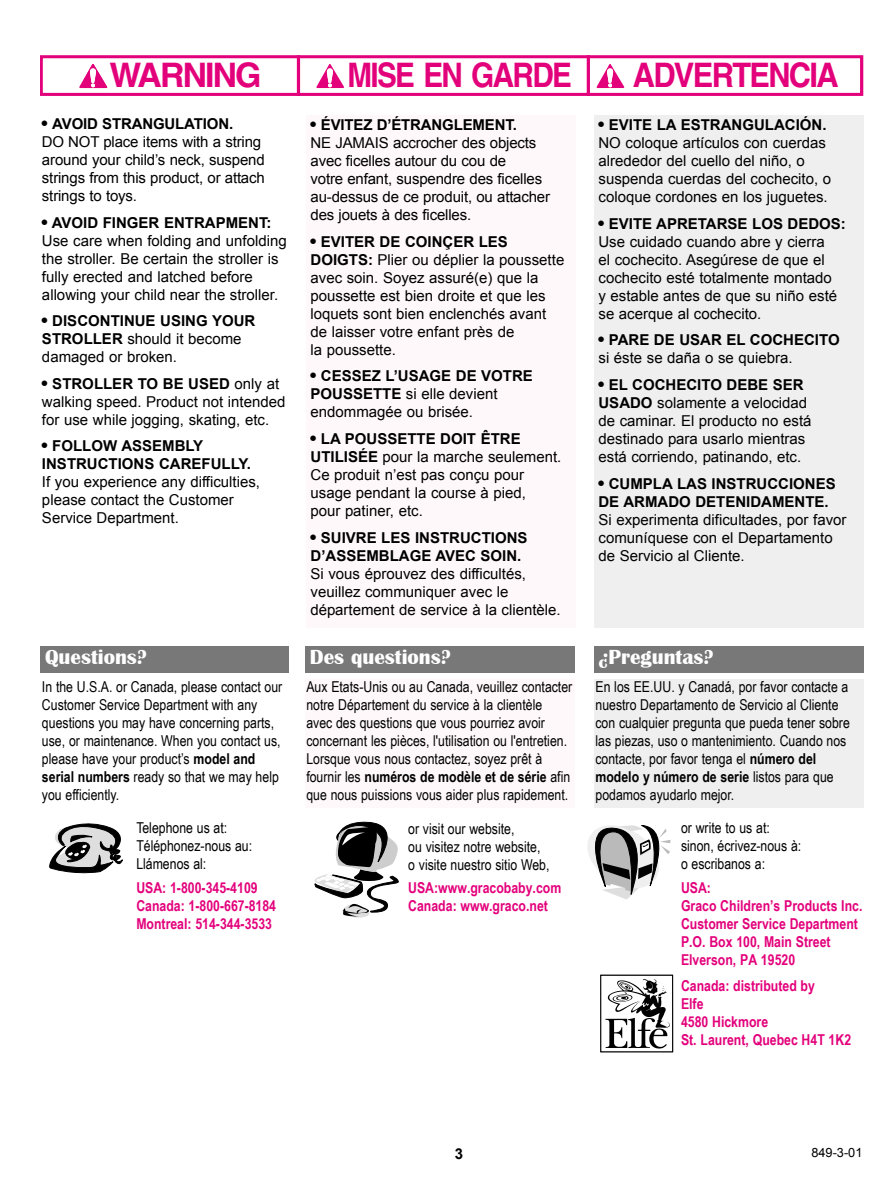
<style>
.page{position:relative;width:891px;height:1188px;background:#fff}
.page>*{position:absolute;margin:0;border:0;box-sizing:border-box;transform-origin:0 0}
.t1{font:700 33.75px "Switzerland";letter-spacing:-.055em;color:#e3007b;scale:.88 1}
.t2{font:700 33.75px "Switzerland";letter-spacing:-.055em;color:#e3007b;scale:.91 1}
.t3{font:700 33.75px "Switzerland";letter-spacing:-.055em;color:#e3007b}
.t4{font:700 21px "Britannic";color:#fff}
.t5{font:15px/18px "Arial";color:#000}
.t6{font:15px/18px "Arial Narrow";color:#000}
.t7{font:700 15px/18px "Arial Narrow";color:#e3007b}
.t8{font:700 15px/18px "Arial";color:#000}
.t9{font:12.75px "Arial";color:#000}
.s1{font-weight:700}
</style>
<div class="page">
<div style="left:41px;top:55px;width:822px;height:40px;border:3px solid #e3007b"></div>
<hr style="left:297px;top:55px;width:3px;height:40px;background:#e3007b">
<hr style="left:587px;top:55px;width:3px;height:40px;background:#e3007b">
<svg style="left:79px;top:64px;width:28px;height:24px"></svg>
<svg style="left:316px;top:64px;width:28px;height:24px"></svg>
<svg style="left:596px;top:64px;width:28px;height:24px"></svg>
<svg style="left:49px;top:823px;width:74px;height:51px"></svg>
<svg style="left:314px;top:821px;width:85px;height:97px"></svg>
<svg style="left:587px;top:825px;width:84px;height:75px"></svg>
<div style="left:305px;top:679px;width:270px;height:129px;background:#fef8fa"></div>
<div style="left:594px;top:679px;width:270px;height:129px;background:#efefef"></div>
<div style="left:40px;top:646px;width:249px;height:27px;background:#787878"></div>
<div style="left:305px;top:646px;width:270px;height:27px;background:#787878"></div>
<div style="left:594px;top:646px;width:270px;height:27px;background:#787878"></div>
<svg style="left:601px;top:975px;width:72px;height:77px"></svg>
<div style="left:306px;top:115px;width:270px;height:513px;background:#fef8fa"></div>
<div style="left:594px;top:115px;width:270px;height:513px;background:#efefef"></div>
<h1 class="t3" style="left:110px;top:56px;width:154px">WARNING</h1>
<h1 class="t1" style="left:347px;top:56px;width:257px">MISE EN GARDE</h1>
<h1 class="t2" style="left:633px;top:56px;width:228px">ADVERTENCIA</h1>
<p class="t8" style="left:52px;top:115px;width:182px">AVOID STRANGULATION.</p>
<p class="t5" style="left:42px;top:133px;width:224px">DO NOT place items with a string around your child’s neck, suspend strings from this product, or attach strings to toys.</p>
<p class="t8" style="left:52px;top:213px;width:221px">AVOID FINGER ENTRAPMENT:</p>
<p class="t5" style="left:42px;top:231px;width:246px">Use care when folding and unfolding the stroller. Be certain the stroller is fully erected and latched before allowing your child near the stroller.</p>
<p class="t5" style="left:42px;top:312px;width:215px;text-indent:10px"><span class="s1">DISCONTINUE USING YOUR<br>STROLLER</span> should it become damaged or broken.</p>
<p class="t5" style="left:42px;top:375px;width:245px;text-indent:10px"><span class="s1">STROLLER TO BE USED</span> only at walking speed. Product not intended for use while jogging, skating, etc.</p>
<p class="t8" style="left:42px;top:437px;width:211px;text-indent:10px">FOLLOW ASSEMBLY<br>INSTRUCTIONS CAREFULLY.</p>
<p class="t5" style="left:42px;top:473px;width:220px">If you experience any difficulties, please contact the Customer<br>Service Department.</p>
<p class="t8" style="left:321px;top:116px;width:198px">ÉVITEZ D’ÉTRANGLEMENT.</p>
<p class="t5" style="left:311px;top:134px;width:241px">NE JAMAIS accrocher des objects avec ficelles autour du cou de<br>votre enfant, suspendre des ficelles au-dessus de ce produit, ou attacher des jouets à des ficelles.</p>
<p class="t5" style="left:311px;top:233px;width:255px;text-indent:10px"><span class="s1">EVITER DE COINÇER LES<br>DOIGTS:</span> Plier ou déplier la poussette avec soin. Soyez assuré(e) que la poussette est bien droite et que les loquets sont bien enclenchés avant de laisser votre enfant près de<br>la poussette.</p>
<p class="t5" style="left:311px;top:367px;width:224px;text-indent:10px"><span class="s1">CESSEZ L’USAGE DE VOTRE<br>POUSSETTE</span> si elle devient endommagée ou brisée.</p>
<p class="t5" style="left:311px;top:430px;width:252px;text-indent:10px"><span class="s1">LA POUSSETTE DOIT ÊTRE<br>UTILISÉE</span> pour la marche seulement.<br>Ce produit n’est pas conçu pour usage pendant la course à pied,<br>pour patiner, etc.</p>
<p class="t8" style="left:311px;top:529px;width:219px;text-indent:10px">SUIVRE LES INSTRUCTIONS<br>D’ASSEMBLAGE AVEC SOIN.</p>
<p class="t5" style="left:311px;top:565px;width:252px">Si vous éprouvez des difficultés, veuillez communiquer avec le département de service à la clientèle.</p>
<p class="t8" style="left:609px;top:116px;width:219px">EVITE LA ESTRANGULACIÓN.</p>
<p class="t5" style="left:598px;top:134px;width:234px">NO coloque artículos con cuerdas alrededor del cuello del niño, o suspenda cuerdas del cochecito, o coloque cordones en los juguetes.</p>
<p class="t8" style="left:609px;top:215px;width:239px">EVITE APRETARSE LOS DEDOS:</p>
<p class="t5" style="left:598px;top:233px;width:240px">Use cuidado cuando abre y cierra el cochecito. Asegúrese de que el cochecito esté totalmente montado y estable antes de que su niño esté se acerque al cochecito.</p>
<p class="t8" style="left:609px;top:331px;width:232px">PARE DE USAR EL COCHECITO</p>
<p class="t5" style="left:598px;top:349px;width:196px">si éste se daña o se quiebra.</p>
<p class="t5" style="left:598px;top:376px;width:215px;text-indent:10px"><span class="s1">EL COCHECITO DEBE SER<br>USADO</span> solamente a velocidad de caminar. El producto no está destinado para usarlo mientras está corriendo, patinando, etc.</p>
<p class="t8" style="left:598px;top:475px;width:239px;text-indent:10px">CUMPLA LAS INSTRUCCIONES<br>DE ARMADO DETENIDAMENTE.</p>
<p class="t5" style="left:598px;top:511px;width:250px">Si experimenta dificultades, por favor comuníquese con el Departamento de Servicio al Cliente.</p>
<h2 class="t4" style="left:45px;top:647px;width:104px">Questions?</h2>
<h2 class="t4" style="left:310px;top:647px;width:143px">Des questions?</h2>
<h2 class="t4" style="left:599px;top:647px;width:117px">¿Preguntas?</h2>
<p class="t6" style="left:42px;top:677px;width:242px">In the U.S.A. or Canada, please contact our Customer Service Department with any questions you may have concerning parts, use, or maintenance. When you contact us, please have your product’s <span class="s1">model and serial numbers</span> ready so that we may help you efficiently.</p>
<p class="t6" style="left:136px;top:819px;width:117px">Telephone us at:<br>Téléphonez-nous au:<br>Llámenos al:</p>
<p class="t7" style="left:136px;top:878px;width:141px">USA: 1-800-345-4109<br>Canada: 1-800-667-8184<br>Montreal: 514-344-3533</p>
<p class="t6" style="left:306px;top:677px;width:267px">Aux Etats-Unis ou au Canada, veuillez contacter notre Département du service à la clientèle<br>avec des questions que vous pourriez avoir concernant les pièces, l'utilisation ou l'entretien.<br>Lorsque vous nous contactez, soyez prêt à fournir les <span class="s1">numéros de modèle et de série</span> afin que nous puissions vous aider plus rapidement.</p>
<p class="t6" style="left:596px;top:677px;width:256px">En los EE.UU. y Canadá, por favor contacte a nuestro Departamento de Servicio al Cliente con cualquier pregunta que pueda tener sobre las piezas, uso o mantenimiento. Cuando nos contacte, por favor tenga el <span class="s1">número del modelo y número de serie</span> listos para que podamos ayudarlo mejor.</p>
<p class="t6" style="left:408px;top:819px;width:143px">or visit our website,<br>ou visitez notre website, o visite nuestro sitio Web,</p>
<p class="t7" style="left:408px;top:879px;width:155px">USA:www.gracobaby.com<br>Canada: www.graco.net</p>
<p class="t6" style="left:681px;top:819px;width:122px">or write to us at: sinon, écrivez-nous à: o escribanos a:</p>
<p class="t7" style="left:681px;top:878px;width:183px">USA:<br>Graco Children’s Products Inc.<br>Customer Service Department<br>P.O. Box 100, Main Street<br>Elverson, PA 19520</p>
<p class="t7" style="left:681px;top:977px;width:172px">Canada: distributed by<br>Elfe<br>4580 Hickmore<br>St. Laurent, Quebec H4T 1K2</p>
<p class="t8" style="left:455px;top:1145px;width:10px">3</p>
<p class="t9" style="left:811px;top:1146px;width:53px">849-3-01</p>
</div>
